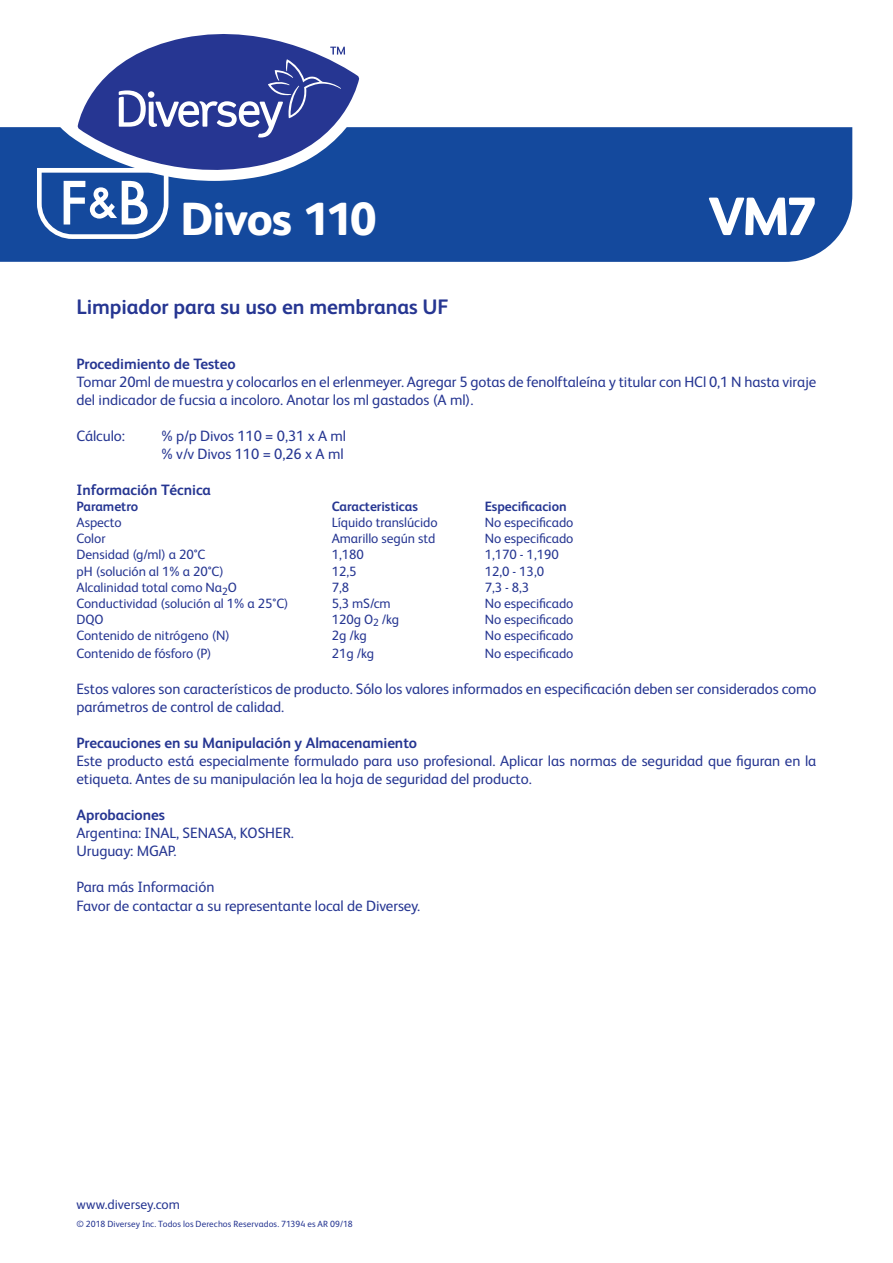
<style>
.page{position:relative;width:893px;height:1263px;background:#fff}
.page>*{position:absolute;margin:0;border:0;box-sizing:border-box;transform-origin:0 0}
.t1{font:800 54px "FS Albert Pro";color:#fff}
.t2{font:800 46.5px "FS Albert Pro";letter-spacing:-.03em;color:#fff}
.Subtitulo{font:700 21px "FS Albert Pro";letter-spacing:-.005em;color:#263692}
.body{font:15px/18px "FS Albert Pro";letter-spacing:-.005em;color:#263692}
.body-2{font:700 15px "FS Albert Pro";letter-spacing:-.005em;color:#263692}
.body-3{font:13.5px "FS Albert Pro";letter-spacing:-.005em;color:#263692}
.body-4{font:700 13.5px "FS Albert Pro";letter-spacing:-.005em;color:#263692}
.t3{font:9px "FS Albert Pro";letter-spacing:.01em;color:#263692}
</style>
<div class="page">
<div style="left:0;top:127px;width:852px;height:135px;background:#14499d"></div>
<svg style="left:37px;top:168px;width:131px;height:71px"></svg>
<svg style="left:58px;top:78px;width:316px;height:103px"></svg>
<svg style="left:78px;top:34px;width:281px;height:148px"></svg>
<svg style="left:119px;top:47px;width:226px;height:91px;background:#4a58a4"></svg>
<p class="t2" style="left:181px;top:183px;width:198px">Divos 110</p>
<p class="t1" style="left:708px;top:174px;width:110px">VM7</p>
<p class="Subtitulo" style="left:77px;top:292px;width:374px">Limpiador para su uso en membranas UF</p>
<p class="body-2" style="left:77px;top:353px;width:161px">Procedimiento de Testeo</p>
<p class="body" style="left:77px;top:371px;width:741px">Tomar 20ml de muestra y colocarlos en el erlenmeyer. Agregar 5 gotas de fenolftaleína y titular con HCl 0,1 N hasta viraje del indicador de fucsia a incoloro. Anotar los ml gastados (A ml).</p>
<p class="body" style="left:77px;top:425px;width:50px">Cálculo:</p>
<p class="body" style="left:162px;top:425px;width:186px">% p/p Divos 110 = 0,31 x A ml</p>
<p class="body" style="left:162px;top:443px;width:184px">% v/v Divos 110 = 0,26 x A ml</p>
<p class="body-2" style="left:77px;top:479px;width:136px">Información Técnica</p>
<p class="body-4" style="left:77px;top:497px;width:63px">Parametro</p>
<p class="body-4" style="left:332px;top:497px;width:88px">Caracteristicas</p>
<p class="body-4" style="left:485px;top:497px;width:83px">Especificacion</p>
<p class="body-3" style="left:77px;top:513px;width:47px">Aspecto</p>
<p class="body-3" style="left:332px;top:513px;width:107px">Líquido translúcido</p>
<p class="body-3" style="left:485px;top:513px;width:90px">No especificado</p>
<p class="body-3" style="left:77px;top:529px;width:31px">Color</p>
<p class="body-3" style="left:332px;top:529px;width:105px">Amarillo según std</p>
<p class="body-3" style="left:485px;top:529px;width:90px">No especificado</p>
<p class="body-3" style="left:77px;top:545px;width:131px">Densidad (g/ml) a 20°C</p>
<p class="body-3" style="left:332px;top:545px;width:34px">1,180</p>
<p class="body-3" style="left:485px;top:545px;width:76px">1,170 - 1,190</p>
<p class="body-3" style="left:77px;top:561px;width:149px">pH (solución al 1% a 20°C)</p>
<p class="body-3" style="left:332px;top:561px;width:26px">12,5</p>
<p class="body-3" style="left:485px;top:561px;width:61px">12,0 - 13,0</p>
<p class="body-3" style="left:77px;top:578px;width:162px">Alcalinidad total como Na<sub>2</sub>O</p>
<p class="body-3" style="left:332px;top:578px;width:19px">7,8</p>
<p class="body-3" style="left:485px;top:578px;width:46px">7,3 - 8,3</p>
<p class="body-3" style="left:77px;top:594px;width:214px">Conductividad (solución al 1% a 25°C)</p>
<p class="body-3" style="left:332px;top:594px;width:61px">5,3 mS/cm</p>
<p class="body-3" style="left:485px;top:594px;width:90px">No especificado</p>
<p class="body-3" style="left:77px;top:610px;width:29px">DQO</p>
<p class="body-3" style="left:332px;top:610px;width:69px">120g O<sub>2</sub> /kg</p>
<p class="body-3" style="left:485px;top:610px;width:90px">No especificado</p>
<p class="body-3" style="left:77px;top:626px;width:155px">Contenido de nitrógeno (N)</p>
<p class="body-3" style="left:332px;top:626px;width:37px">2g /kg</p>
<p class="body-3" style="left:485px;top:626px;width:90px">No especificado</p>
<p class="body-3" style="left:77px;top:644px;width:136px">Contenido de fósforo (P)</p>
<p class="body-3" style="left:332px;top:644px;width:44px">21g /kg</p>
<p class="body-3" style="left:485px;top:644px;width:90px">No especificado</p>
<p class="body" style="left:77px;top:679px;width:741px">Estos valores son característicos de producto. Sólo los valores informados en especificación deben ser considerados como parámetros de control de calidad.</p>
<p class="body-2" style="left:77px;top:733px;width:342px">Precauciones en su Manipulación y Almacenamiento</p>
<p class="body" style="left:77px;top:751px;width:741px">Este producto está especialmente formulado para uso profesional. Aplicar las normas de seguridad que figuran en la etiqueta. Antes de su manipulación lea la hoja de seguridad del producto.</p>
<p class="body-2" style="left:77px;top:805px;width:90px">Aprobaciones</p>
<p class="body" style="left:77px;top:823px;width:219px">Argentina: INAL, SENASA, KOSHER.</p>
<p class="body" style="left:77px;top:841px;width:101px">Uruguay: MGAP.</p>
<p class="body" style="left:77px;top:877px;width:139px">Para más Información</p>
<p class="body" style="left:77px;top:895px;width:345px">Favor de contactar a su representante local de Diversey.</p>
<p class="body-3" style="left:77px;top:1195px;width:105px">www.diversey.com</p>
<p class="t3" style="left:77px;top:1217px;width:278px">© 2018 Diversey Inc. Todos los Derechos Reservados. 71394 es AR 09/18</p>
</div>
